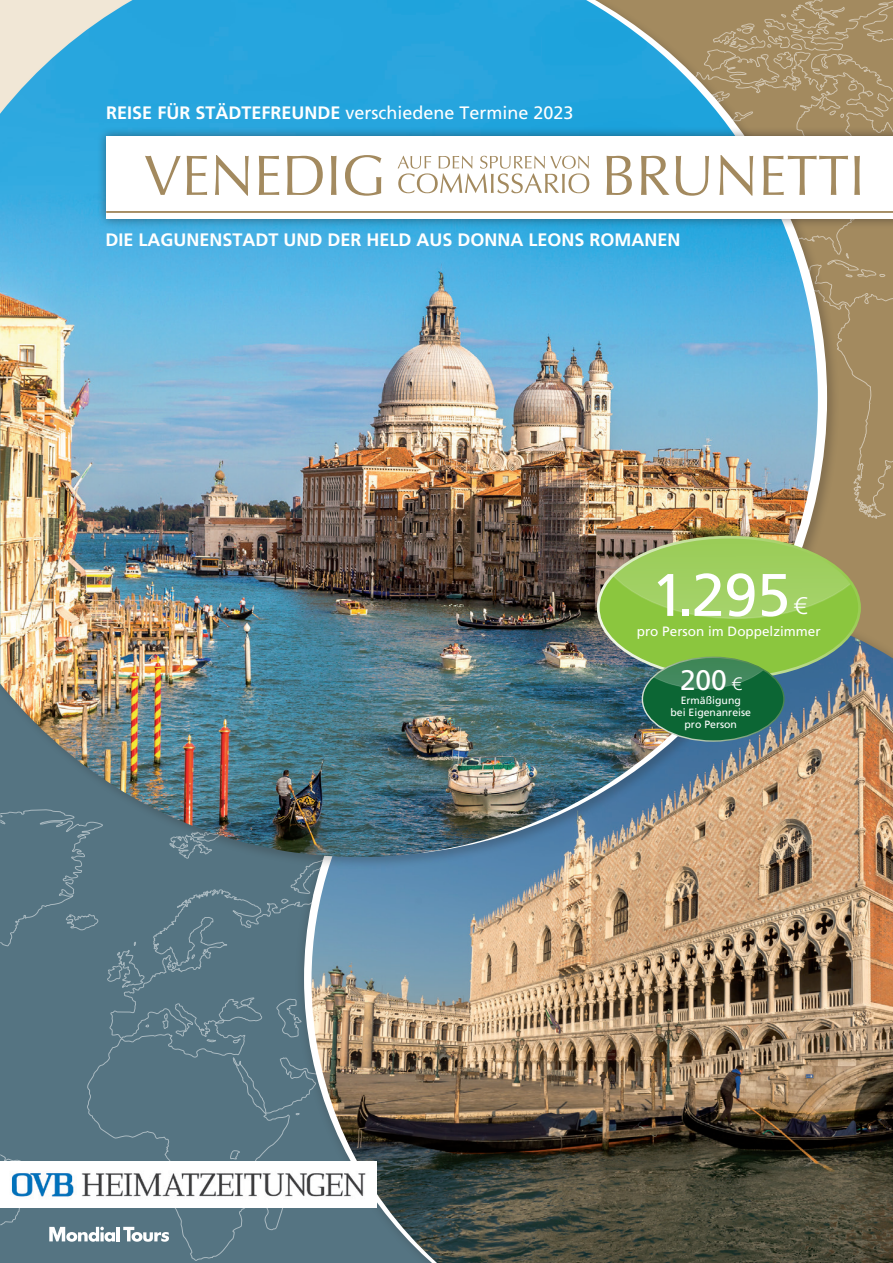
<style>
.page{position:relative;width:893px;height:1263px;background:#fff}
.page>*{position:absolute;margin:0;border:0;box-sizing:border-box;transform-origin:0 0}
.t1{font:60px "Frutiger";color:#fff}
.t2{font:57px "Optima";color:#a38a5f}
.t3{font:28.2px "Frutiger";color:#fff}
.t4{font:24px "Linotype Euro Font Ato F";color:#fff}
.t5{font:700 18px "Frutiger";color:#fff}
.t6{font:18px "Frutiger";color:#fff}
.t7{font:18px "Linotype Euro Font Ato F";color:#fff}
.t8{font:13.5px "Frutiger";color:#fff}
.t9{font:10.5px/12px "Frutiger";color:#fff;text-align:center}
.s1{font-weight:700}
</style>
<div class="page">
<div style="left:1px;top:869px;width:293px;height:394px;background:#557482"></div>
<svg style="left:839px;top:0;width:54px;height:519px;background:#a58d63"></svg>
<img style="left:311px;top:621px;width:582px;height:642px">
<div style="left:0;top:0;width:839px;height:869px;background:#231f20;opacity:.25"></div>
<img style="left:0;top:0;width:818px;height:857px">
<div style="left:97px;top:126px;width:796px;height:103px;background:#231f20;opacity:.5"></div>
<div style="left:106px;top:136px;width:787px;height:83px;background:#fff"></div>
<svg style="left:0;top:809px;width:1px;height:454px"></svg>
<hr style="left:106px;top:211px;width:787px;height:2px;background:#a38a5f">
<svg style="left:398px;top:156px;width:191px;height:37px"></svg>
<div style="left:598px;top:537px;width:261px;height:141px;background:#8bc63e;border-radius:50%"></div>
<svg style="left:598px;top:537px;width:261px;height:83px"></svg>
<div style="left:642px;top:657px;width:142px;height:84px;background:#0c6634;border-radius:50%"></div>
<svg style="left:642px;top:657px;width:136px;height:32px"></svg>
<hr style="left:117px;top:1227px;width:3px;height:14px;background:#fff">
<svg style="left:49px;top:1227px;width:66px;height:15px"></svg>
<svg style="left:123px;top:1227px;width:46px;height:15px"></svg>
<img style="left:0;top:1161px;width:376px;height:47px">
<p class="t6" style="left:106px;top:102px;width:469px"><span class="s1">REISE FÜR STÄDTEFREUNDE</span> verschiedene Termine 2023</p>
<p class="t2" style="left:144px;top:142px;width:243px">VENEDIG</p>
<p class="t2" style="left:601px;top:142px;width:265px">BRUNETTI</p>
<p class="t5" style="left:105px;top:229px;width:577px">DIE LAGUNENSTADT UND DER HELD AUS DONNA LEONS ROMANEN</p>
<p class="t1" style="left:651px;top:560px;width:141px">1.295</p>
<p class="t4" style="left:794px;top:592px;width:15px">1</p>
<p class="t8" style="left:637px;top:623px;width:185px">pro Person im Doppelzimmer</p>
<p class="t3" style="left:680px;top:664px;width:48px">200</p>
<p class="t7" style="left:732px;top:673px;width:12px">1</p>
<p class="t9" style="left:670px;top:694px;width:82px">Ermäßigung<br>bei Eigenanreise pro Person</p>
</div>
